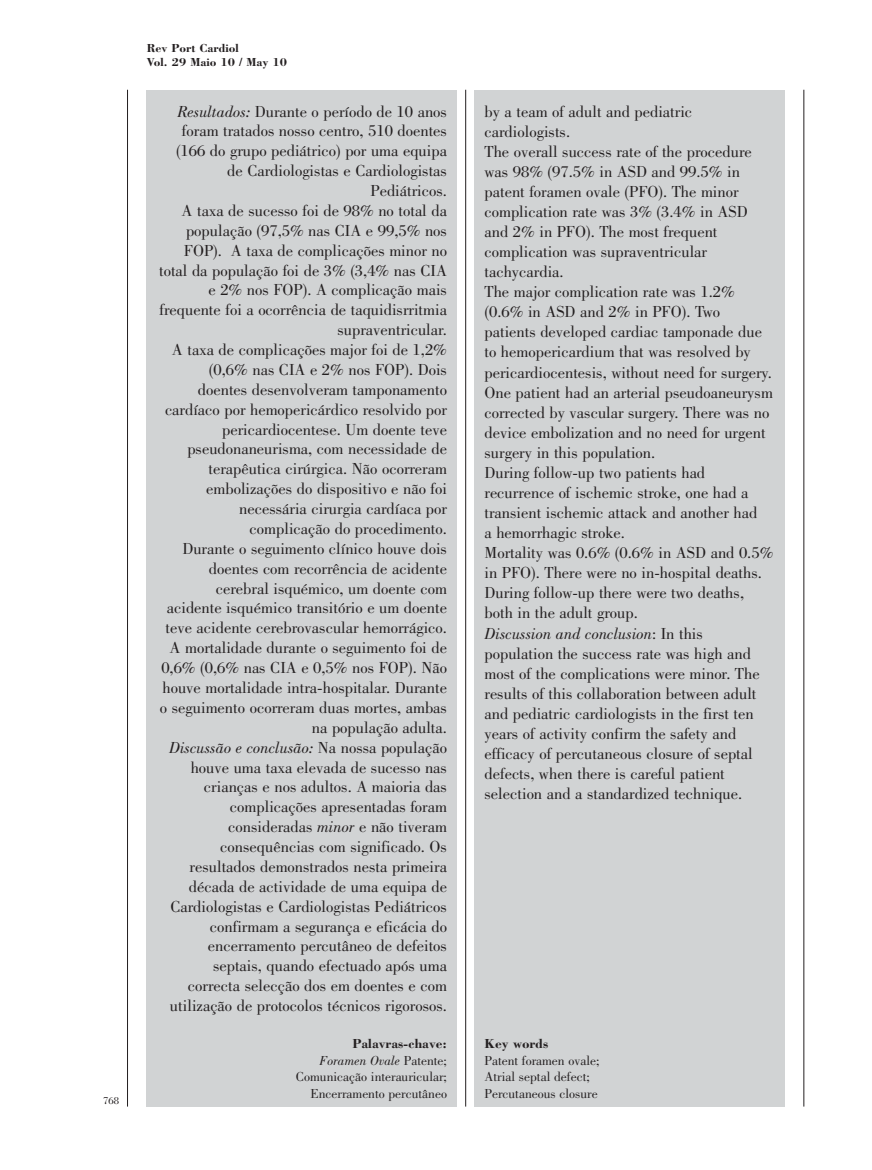
<style>
.page{position:relative;width:872px;height:1170px;background:#fff}
.page>*{position:absolute;margin:0;border:0;box-sizing:border-box;transform-origin:0 0}
.t1{font:16.5px/19.8px "Bodoni";color:#231f20;text-align:right}
.t2{font:13.5px/16.4px "Bodoni";color:#231f20;text-align:right}
.t3{font:700 13.5px "Bodoni";color:#231f20}
.t4{font:700 12px/14.4px "Bodoni";color:#231f20}
.t5{font:10.5px "Bodoni";color:#231f20}
.s1{font-style:italic}
.s2{font-weight:700}
</style>
<div class="page">
<hr style="left:127px;top:90px;width:1px;height:1016px;background:#231f20">
<hr style="left:803px;top:90px;width:1px;height:1016px;background:#231f20">
<div style="left:147px;top:90px;width:310px;height:1016px;background:#d1d3d4"></div>
<div style="left:474px;top:90px;width:310px;height:1016px;background:#d1d3d4"></div>
<hr style="left:465px;top:90px;width:1px;height:1016px;background:#231f20">
<p class="t5" style="left:103px;top:1096px;width:17px">768</p>
<p class="t4" style="left:147px;top:42px;width:142px">Rev Port Cardiol<br>Vol. 29 Maio 10 / May 10</p>
<p class="t1" style="left:159px;top:103px;width:289px"><span class="s1">Resultados:</span> Durante o período de 10 anos foram tratados nosso centro, 510 doentes (166 do grupo pediátrico) por uma equipa de Cardiologistas e Cardiologistas Pediátricos.<br>A taxa de sucesso foi de 98% no total da população (97,5% nas CIA e 99,5% nos FOP). A taxa de complicações minor no total da população foi de 3% (3,4% nas CIA e 2% nos FOP). A complicação mais frequente foi a ocorrência de taquidisrritmia supraventricular.<br>A taxa de complicações major foi de 1,2% (0,6% nas CIA e 2% nos FOP). Dois doentes desenvolveram tamponamento cardíaco por hemopericárdico resolvido por pericardiocentese. Um doente teve pseudonaneurisma, com necessidade de terapêutica cirúrgica. Não ocorreram embolizações do dispositivo e não foi necessária cirurgia cardíaca por complicação do procedimento.<br>Durante o seguimento clínico houve dois doentes com recorrência de acidente cerebral isquémico, um doente com acidente isquémico transitório e um doente teve acidente cerebrovascular hemorrágico.<br>A mortalidade durante o seguimento foi de 0,6% (0,6% nas CIA e 0,5% nos FOP). Não houve mortalidade intra-hospitalar. Durante o seguimento ocorreram duas mortes, ambas na população adulta.<br><span class="s1">Discussão e conclusão:</span> Na nossa população houve uma taxa elevada de sucesso nas crianças e nos adultos. A maioria das complicações apresentadas foram consideradas <span class="s1">minor</span> e não tiveram consequências com significado. Os resultados demonstrados nesta primeira década de actividade de uma equipa de Cardiologistas e Cardiologistas Pediátricos confirmam a segurança e eficácia do encerramento percutâneo de defeitos septais, quando efectuado após uma correcta selecção dos em doentes e com utilização de protocolos técnicos rigorosos.</p>
<p class="t2" style="left:296px;top:1036px;width:152px"><span class="s2">Palavras-chave:<br></span><span class="s1">Foramen Ovale</span> Patente;<br>Comunicação interauricular;<br>Encerramento percutâneo</p>
<p class="t1" style="left:484px;top:103px;width:290px;text-align:left">by a team of adult and pediatric cardiologists.<br>The overall success rate of the procedure was 98% (97.5% in ASD and 99.5% in patent foramen ovale (PFO). The minor complication rate was 3% (3.4% in ASD and 2% in PFO). The most frequent complication was supraventricular tachycardia.<br>The major complication rate was 1.2% (0.6% in ASD and 2% in PFO). Two patients developed cardiac tamponade due to hemopericardium that was resolved by pericardiocentesis, without need for surgery.<br>One patient had an arterial pseudoaneurysm corrected by vascular surgery. There was no device embolization and no need for urgent surgery in this population.<br>During follow-up two patients had recurrence of ischemic stroke, one had a transient ischemic attack and another had<br>a hemorrhagic stroke.<br>Mortality was 0.6% (0.6% in ASD and 0.5% in PFO). There were no in-hospital deaths.<br>During follow-up there were two deaths, both in the adult group.<br><span class="s1">Discussion and conclusion</span>: In this population the success rate was high and most of the complications were minor. The results of this collaboration between adult and pediatric cardiologists in the first ten years of activity confirm the safety and efficacy of percutaneous closure of septal defects, when there is careful patient selection and a standardized technique.</p>
<p class="t3" style="left:484px;top:1038px;width:65px">Key words</p>
<p class="t2" style="left:484px;top:1052px;width:116px;text-align:left">Patent foramen ovale;<br>Atrial septal defect;<br>Percutaneous closure</p>
</div>
